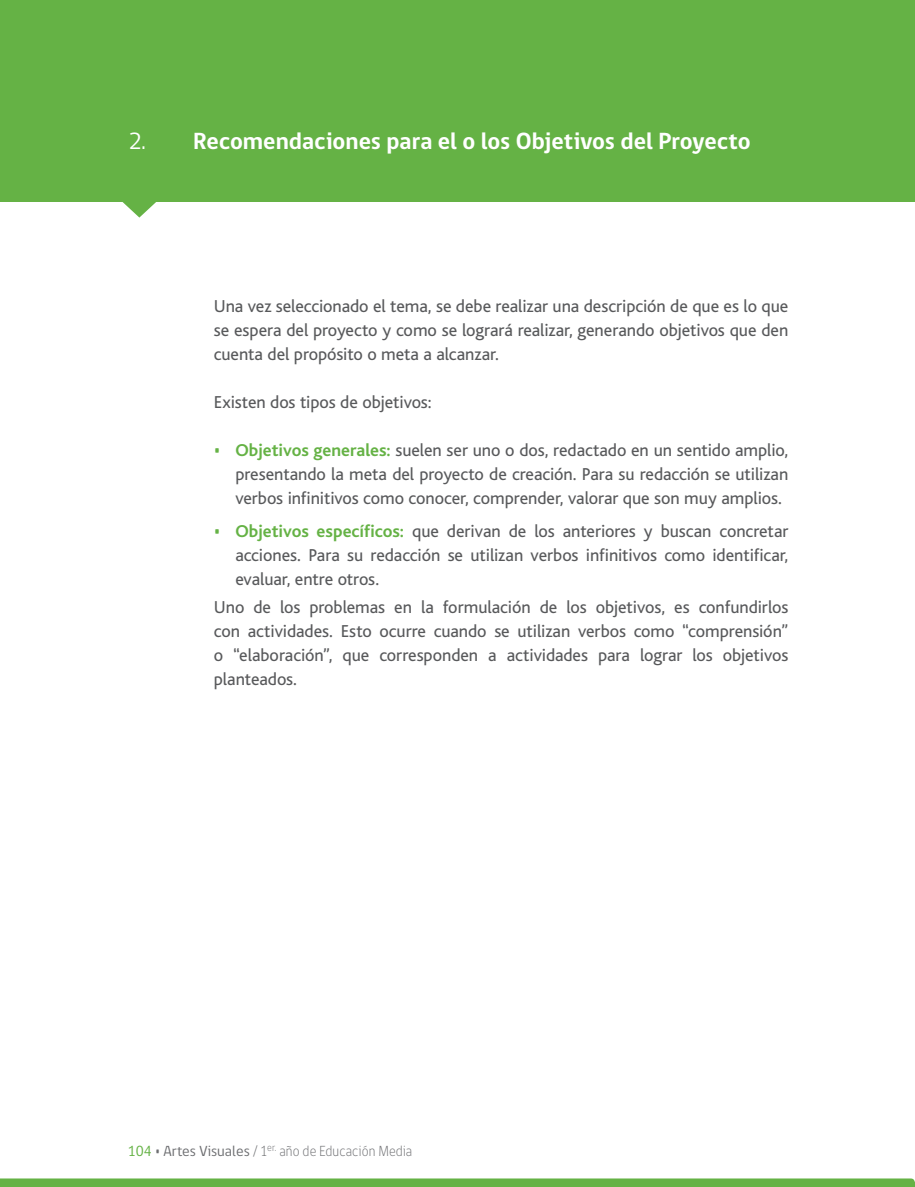
<style>
.page{position:relative;width:915px;height:1187px;background:#fff}
.page>*{position:absolute;margin:0;border:0;box-sizing:border-box;transform-origin:0 0}
.t1{font:700 24px "gob CL";letter-spacing:-.005em;color:#fff}
.t2{font:18px/24px "Bliss";letter-spacing:-.005em;color:#58595b;text-align:justify}
.t3{font:300 15px "gob CL";letter-spacing:.01em;color:#6d6e71;scale:.9 1}
.s1{font-weight:400}
.s2{font-family:"gob CL";font-weight:800;color:#65b245}
.s3{font-weight:700;color:#65b245}
.s4{font-weight:400;color:#65b245}
.s5{font-weight:700}
</style>
<div class="page">
<svg style="left:0;top:1178px;width:914px;height:8px;background:#6eb650"></svg>
<div style="left:0;top:0;width:914px;height:202px;background:#65b245"></div>
<svg style="left:122px;top:202px;width:34px;height:15px"></svg>
<h1 class="t1" style="left:129px;top:124px;width:623px"><span class="s1">2.</span> Recomendaciones para el o los Objetivos del Proyecto</h1>
<p class="t2" style="left:214px;top:294px;width:576px">Una vez seleccionado el tema, se debe realizar una descripción de que es lo que se espera del proyecto y como se logrará realizar, generando objetivos que den cuenta del propósito o meta a alcanzar.</p>
<p class="t2" style="left:214px;top:390px;width:219px">Existen dos tipos de objetivos:</p>
<p class="t2" style="left:235px;top:438px;width:554px;text-indent:-21px"><span class="s2">•</span> <span class="s3">Objetivos generales:</span> suelen ser uno o dos, redactado en un sentido amplio, presentando la meta del proyecto de creación. Para su redacción se utilizan verbos infinitivos como conocer, comprender, valorar que son muy amplios.</p>
<p class="t2" style="left:235px;top:519px;width:554px;text-indent:-21px"><span class="s2">•</span> <span class="s3">Objetivos específicos:</span> que derivan de los anteriores y buscan concretar acciones. Para su redacción se utilizan verbos infinitivos como identificar, evaluar, entre otros.</p>
<p class="t2" style="left:214px;top:595px;width:576px">Uno de los problemas en la formulación de los objetivos, es confundirlos con actividades. Esto ocurre cuando se utilizan verbos como “comprensión” o “elaboración”, que corresponden a actividades para lograr los objetivos planteados.</p>
<p class="t3" style="left:128px;top:1140px;width:318px"><span class="s4">104</span> <span class="s5">•</span> <span class="s1">Artes Visuales /</span> 1<sup>er.</sup> año de Educación Media</p>
</div>
